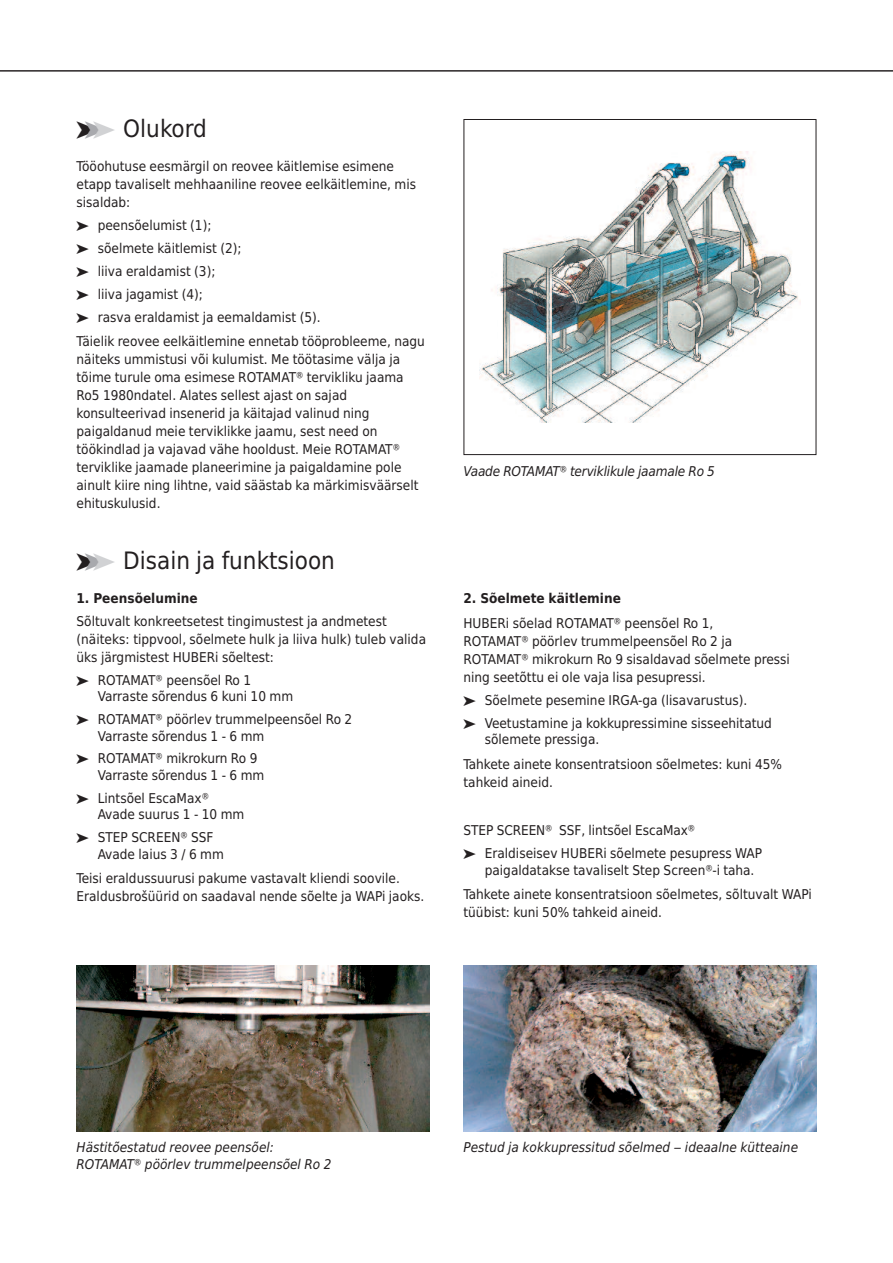
<style>
.page{position:relative;width:893px;height:1263px;background:#fff}
.page>*{position:absolute;margin:0;border:0;box-sizing:border-box;transform-origin:0 0}
.t1{font:24px "Huber Tec";color:#231f20}
.t2{font:13.5px/18px "Huber Tec";color:#231f20}
.t3{font:italic 13.5px/16.5px "Huber Tec";color:#231f20}
.t4{font:700 13.5px "Huber Tec";color:#231f20}
.s1{color:#a8a9ad}
.s2{color:#d1d2d4}
.s3{font-style:normal}
</style>
<div class="page">
<hr style="left:0;top:71px;width:893px;height:1px;background:#231f20">
<img style="left:479px;top:152px;width:321px;height:270px">
<div style="left:463px;top:119px;width:353px;height:336px;border:1px solid #231f20"></div>
<img style="left:77px;top:965px;width:352px;height:166px">
<img style="left:463px;top:965px;width:353px;height:166px">
<h1 class="t1" style="left:77px;top:115px;width:132px">➤<span class="s1">➤</span><span class="s2">➤</span> Olukord</h1>
<p class="t2" style="left:77px;top:158px;width:341px">Tööohutuse eesmärgil on reovee käitlemise esimene etapp tavaliselt mehhaaniline reovee eelkäitlemine, mis sisaldab:</p>
<p class="t2" style="left:77px;top:214px;width:246px;line-height:23px">➤ peensõelumist (1);<br>➤ sõelmete käitlemist (2);<br>➤ liiva eraldamist (3);<br>➤ liiva jagamist (4);<br>➤ rasva eraldamist ja eemaldamist (5).</p>
<p class="t2" style="left:77px;top:332px;width:350px">Täielik reovee eelkäitlemine ennetab tööprobleeme, nagu näiteks ummistusi või kulumist. Me töötasime välja ja tõime turule oma esimese ROTAMAT® tervikliku jaama Ro5 1980ndatel. Alates sellest ajast on sajad konsulteerivad insenerid ja käitajad valinud ning paigaldanud meie terviklikke jaamu, sest need on töökindlad ja vajavad vähe hooldust. Meie ROTAMAT® terviklike jaamade planeerimine ja paigaldamine pole ainult kiire ning lihtne, vaid säästab ka märkimisväärselt ehituskulusid.</p>
<h1 class="t1" style="left:77px;top:547px;width:260px">➤<span class="s1">➤</span><span class="s2">➤</span> Disain ja funktsioon</h1>
<p class="t4" style="left:77px;top:591px;width:123px">1. Peensõelumine</p>
<p class="t2" style="left:77px;top:612px;width:351px">Sõltuvalt konkreetsetest tingimustest ja andmetest (näiteks: tippvool, sõelmete hulk ja liiva hulk) tuleb valida üks järgmistest HUBERi sõeltest:</p>
<p class="t2" style="left:98px;top:672px;width:197px;line-height:16.5px;text-indent:-21px">➤ ROTAMAT® peensõel Ro 1<br>Varraste sõrendus 6 kuni 10 mm</p>
<p class="t2" style="left:98px;top:711px;width:256px;line-height:16.5px;text-indent:-21px">➤ ROTAMAT® pöörlev trummelpeensõel Ro 2<br>Varraste sõrendus 1 - 6 mm</p>
<p class="t2" style="left:98px;top:750px;width:168px;line-height:16.5px;text-indent:-21px">➤ ROTAMAT® mikrokurn Ro 9<br>Varraste sõrendus 1 - 6 mm</p>
<p class="t2" style="left:98px;top:790px;width:148px;line-height:16.5px;text-indent:-21px">➤ Lintsõel EscaMax®<br>Avade suurus 1 - 10 mm</p>
<p class="t2" style="left:98px;top:829px;width:128px;line-height:16.5px;text-indent:-21px">➤ STEP SCREEN® SSF<br>Avade laius 3 / 6 mm</p>
<p class="t2" style="left:77px;top:869px;width:349px">Teisi eraldussuurusi pakume vastavalt kliendi soovile.<br>Eraldusbrošüürid on saadaval nende sõelte ja WAPi jaoks.</p>
<p class="t3" style="left:463px;top:463px;width:253px">Vaade ROTAMAT® terviklikule jaamale Ro 5</p>
<p class="t4" style="left:463px;top:591px;width:159px">2. Sõelmete käitlemine</p>
<p class="t2" style="left:463px;top:614px;width:328px">HUBERi sõelad ROTAMAT® peensõel Ro 1,<br>ROTAMAT® pöörlev trummelpeensõel Ro 2 ja ROTAMAT® mikrokurn Ro 9 sisaldavad sõelmete pressi ning seetõttu ei ole vaja lisa pesupressi.</p>
<p class="t2" style="left:463px;top:689px;width:310px;line-height:23px">➤ Sõelmete pesemine IRGA-ga (lisavarustus).<br>➤ Veetustamine ja kokkupressimine sisseehitatud</p>
<p class="t2" style="left:463px;top:727px;width:320px;line-height:24.5px;text-indent:21px">sõlemete pressiga.<br>Tahkete ainete konsentratsioon sõelmetes: kuni 45%</p>
<p class="t2" style="left:463px;top:773px;width:91px">tahkeid aineid.</p>
<p class="t2" style="left:463px;top:819px;width:300px;line-height:23px">STEP SCREEN® SSF, lintsõel EscaMax®<br>➤ Eraldiseisev HUBERi sõelmete pesupress WAP</p>
<p class="t2" style="left:463px;top:858px;width:350px;line-height:24.5px;text-indent:21px">paigaldatakse tavaliselt Step Screen®-i taha.<br>Tahkete ainete konsentratsioon sõelmetes, sõltuvalt WAPi</p>
<p class="t2" style="left:463px;top:903px;width:200px">tüübist: kuni 50% tahkeid aineid.</p>
<p class="t3" style="left:77px;top:1139px;width:256px">Hästitõestatud reovee peensõel:<br>ROTAMAT<span class="s3">®</span> pöörlev trummelpeensõel Ro 2</p>
<p class="t3" style="left:463px;top:1139px;width:336px">Pestud ja kokkupressitud sõelmed – ideaalne kütteaine</p>
</div>
